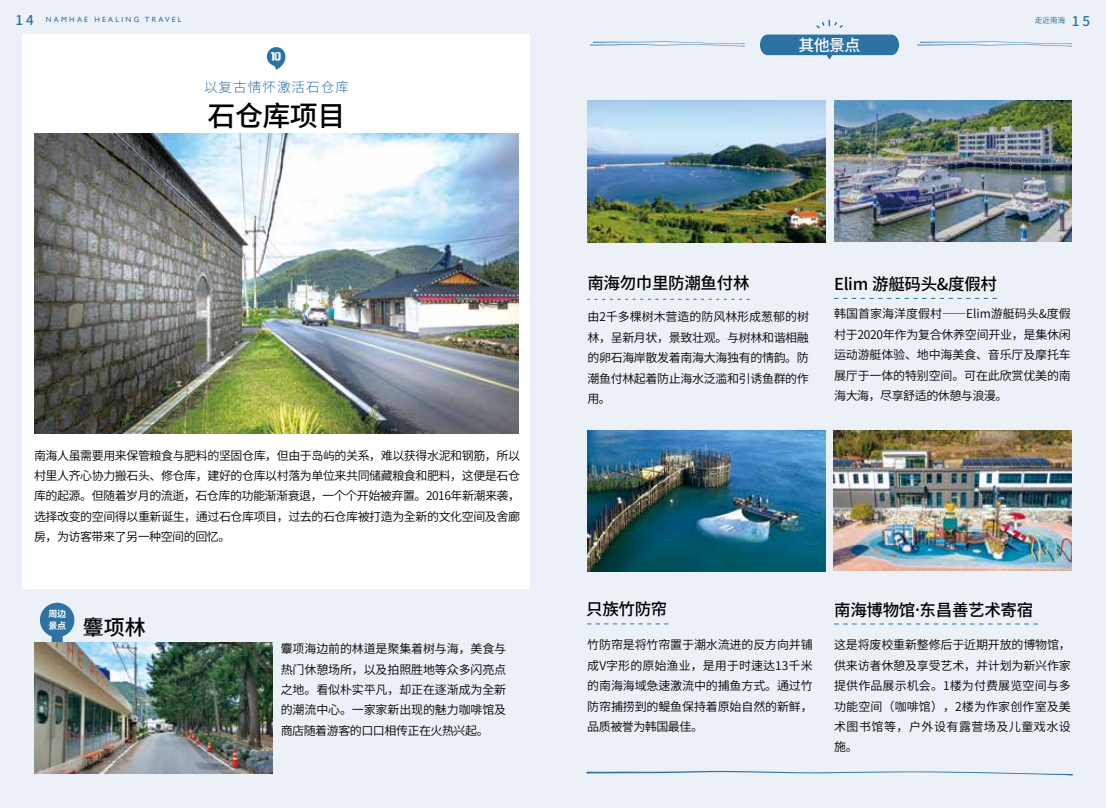
<style>
.page{position:relative;width:1106px;height:808px;background:#ecf1f7}
.page>*{position:absolute;margin:0;border:0;box-sizing:border-box;transform-origin:0 0}
.t1{font:500 28.05px "Noto Sans CJ Kkr";letter-spacing:-.02em;color:#000}
.t2{font:500 21px "Noto Sans CJ Kkr";color:#000}
.t3{font:500 16.5px "Noto Sans CJ Kkr";letter-spacing:-.02em;color:#000}
.t4{font:500 16.05px "Noto Sans CJ Kkr";color:#fff}
.t5{font:300 13.5px "Noto Sans CJ Kkr";letter-spacing:.08em;color:#2c72a3}
.t6{font:600 12px/20.4px "Noto Sans CJ Kkr";letter-spacing:-.015em;color:#000;text-align:justify}
.t7{font:11.7px "BMHANNA";color:#fff}
.t8{font:700 9px "Noto Sans CJ Kkr";color:#fff}
.t9{font:7.5px "Gill Sans";letter-spacing:.3em;color:#2c72a3}
.t10{font:7.5px "Noto Sans CJ Kkr";color:#2c72a3}
.s1{font-family:"Noto Sans CJ Kkr";font-weight:500;font-size:13.5px}
.s2{font-weight:500;font-size:13.5px}
</style>
<div class="page">
<div style="left:23px;top:34px;width:507px;height:554px;background:#fff"></div>
<img style="left:34px;top:133px;width:484px;height:301px">
<img style="left:587px;top:101px;width:238px;height:141px">
<img style="left:834px;top:101px;width:237px;height:141px">
<img style="left:587px;top:431px;width:238px;height:140px">
<img style="left:833px;top:431px;width:238px;height:140px">
<svg style="left:267px;top:47px;width:18px;height:23px"></svg>
<svg style="left:760px;top:35px;width:139px;height:24px;background:#4d88b1"></svg>
<svg style="left:816px;top:19px;width:26px;height:10px"></svg>
<svg style="left:587px;top:299px;width:162px;height:1px"></svg>
<svg style="left:834px;top:298px;width:162px;height:1px"></svg>
<svg style="left:587px;top:624px;width:81px;height:1px"></svg>
<svg style="left:834px;top:624px;width:203px;height:1px"></svg>
<svg style="left:586px;top:771px;width:487px;height:4px"></svg>
<svg style="left:590px;top:41px;width:155px;height:6px"></svg>
<svg style="left:917px;top:41px;width:155px;height:6px"></svg>
<svg style="left:40px;top:603px;width:34px;height:40px"></svg>
<img style="left:34px;top:643px;width:238px;height:131px">
<p class="t9" style="left:16px;top:16px;width:167px"><span class="s1">14</span> NAMHAE HEALING TRAVEL</p>
<p class="t10" style="left:1034px;top:16px;width:57px">走近南海 <span class="s2">1 5</span></p>
<p class="t7" style="left:271px;top:51px;width:12px">10</p>
<p class="t5" style="left:204px;top:80px;width:146px">以复古情怀激活石仓库</p>
<h1 class="t1" style="left:207px;top:99px;width:139px">石仓库项目</h1>
<p class="t6" style="left:34px;top:445px;width:487px">南海人虽需要用来保管粮食与肥料的坚固仓库，但由于岛屿的关系，难以获得水泥和钢筋，所以村里人齐心协力搬石头、修仓库，建好的仓库以村落为单位来共同储藏粮食和肥料，这便是石仓库的起源。但随着岁月的流逝，石仓库的功能渐渐衰退，一个个开始被弃置。2016年新潮来袭，选择改变的空间得以重新诞生，通过石仓库项目，过去的石仓库被打造为全新的文化空间及舍廊房，为访客带来了另一种空间的回忆。</p>
<h3 class="t4" style="left:798px;top:36px;width:64px">其他景点</h3>
<h3 class="t3" style="left:587px;top:274px;width:164px">南海勿巾里防潮鱼付林</h3>
<h3 class="t3" style="left:834px;top:274px;width:164px">Elim 游艇码头&amp;度假村</h3>
<p class="t6" style="left:587px;top:307px;width:223px">由2千多棵树木营造的防风林形成葱郁的树林，呈新月状，景致壮观。与树林和谐相融的卵石海岸散发着南海大海独有的情韵。防潮鱼付林起着防止海水泛滥和引诱鱼群的作用。</p>
<p class="t6" style="left:834px;top:304px;width:238px">韩国首家海洋度假村——Elim游艇码头&amp;度假村于2020年作为复合休养空间开业，是集休闲运动游艇体验、地中海美食、音乐厅及摩托车展厅于一体的特别空间。可在此欣赏优美的南海大海，尽享舒适的休憩与浪漫。</p>
<h3 class="t3" style="left:586px;top:600px;width:83px">只族竹防帘</h3>
<p class="t8" style="left:48px;top:609px;width:19px">周边</p>
<h3 class="t3" style="left:834px;top:601px;width:200px">南海博物馆·东昌善艺术寄宿</h3>
<p class="t8" style="left:48px;top:620px;width:19px">景点</p>
<h2 class="t2" style="left:83px;top:615px;width:65px">麞项林</h2>
<p class="t6" style="left:281px;top:639px;width:227px">麞项海边前的林道是聚集着树与海，美食与热门休憩场所，以及拍照胜地等众多闪亮点之地。看似朴实平凡，却正在逐渐成为全新的潮流中心。一家家新出现的魅力咖啡馆及商店随着游客的口口相传正在火热兴起。</p>
<p class="t6" style="left:587px;top:635px;width:227px">竹防帘是将竹帘置于潮水流进的反方向并铺成V字形的原始渔业，是用于时速达13千米的南海海域急速激流中的捕鱼方式。通过竹防帘捕捞到的鳀鱼保持着原始自然的新鲜，品质被誉为韩国最佳。</p>
<p class="t6" style="left:834px;top:635px;width:238px">这是将废校重新整修后于近期开放的博物馆，供来访者休憩及享受艺术，并计划为新兴作家提供作品展示机会。1楼为付费展览空间与多功能空间（咖啡馆），2楼为作家创作室及美术图书馆等，户外设有露营场及儿童戏水设施。</p>
</div>
